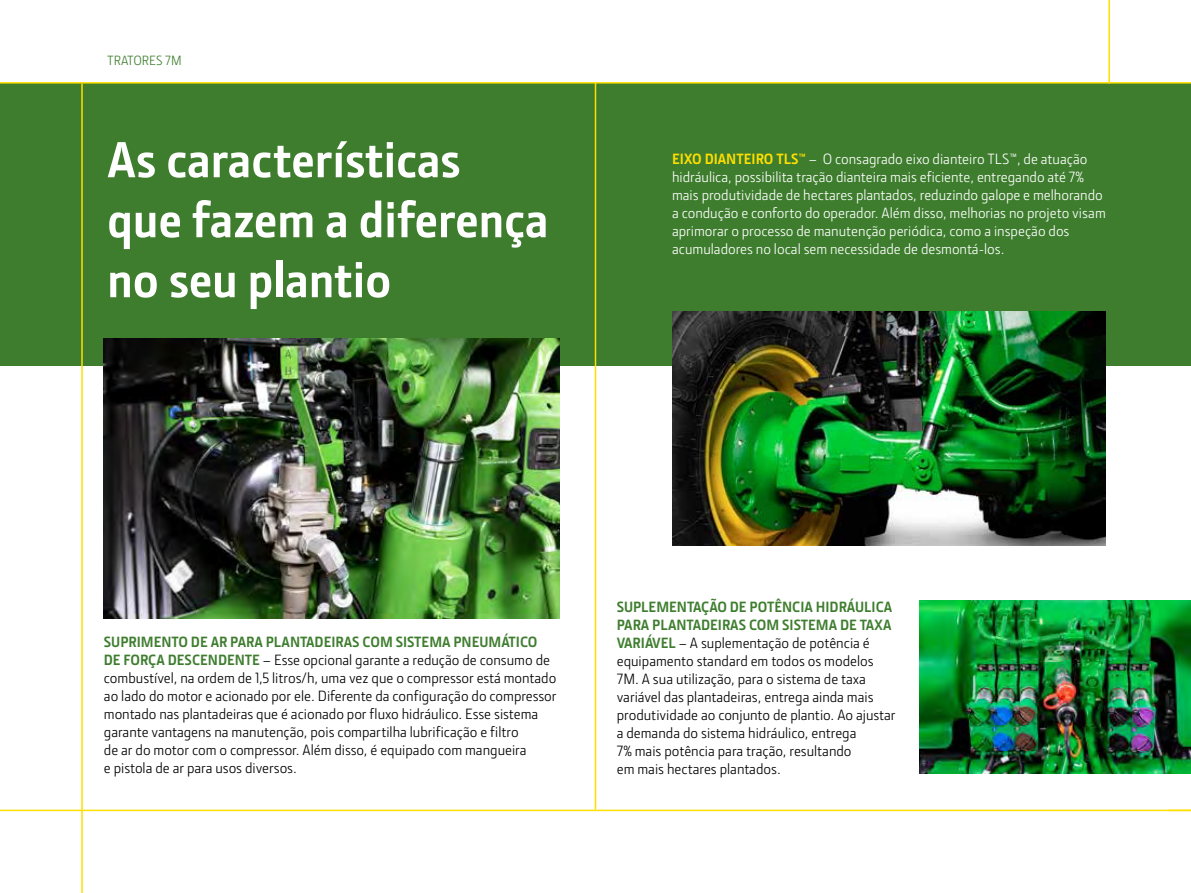
<style>
.page{position:relative;width:1191px;height:893px;background:#fff}
.page>*{position:absolute;margin:0;border:0;box-sizing:border-box;transform-origin:0 0}
.t1{font:700 51px/60px "JD Sans Pro";color:#fff}
.t2{font:15px/18px "JD Sans Pro";color:#000}
.t3{font:15px/18px "JD Sans Pro";color:#fff}
.t4{font:13.5px "JD Sans Pro";color:#3e7d2e}
.s1{font-weight:700;color:#ffdf00}
.s2{font-weight:700;color:#3e7d2e}
</style>
<div class="page">
<div style="left:0;top:84px;width:1191px;height:282px;background:#3e7d2e"></div>
<hr style="left:81px;top:84px;width:2px;height:809px;background:#ffdf00">
<hr style="left:1108px;top:0;width:2px;height:84px;background:#ffdf00">
<hr style="left:595px;top:82px;width:1px;height:728px;background:#ffdf00">
<hr style="left:0;top:82px;width:1191px;height:2px;background:#ffdf00">
<hr style="left:0;top:810px;width:1191px;height:1px;background:#ffdf00">
<img style="left:104px;top:339px;width:455px;height:279px">
<img style="left:672px;top:312px;width:434px;height:233px">
<img style="left:919px;top:601px;width:272px;height:173px">
<p class="t4" style="left:107px;top:52px;width:76px">TRATORES 7M</p>
<h1 class="t1" style="left:107px;top:128px;width:443px">As características<br>que fazem a diferença no seu plantio</h1>
<p class="t3" style="left:672px;top:149px;width:435px"><span class="s1">EIXO DIANTEIRO TLS™</span> – O consagrado eixo dianteiro TLS™, de atuação hidráulica, possibilita tração dianteira mais eficiente, entregando até 7% mais produtividade de hectares plantados, reduzindo galope e melhorando a condução e conforto do operador. Além disso, melhorias no projeto visam aprimorar o processo de manutenção periódica, como a inspeção dos acumuladores no local sem necessidade de desmontá-los.</p>
<p class="t2" style="left:104px;top:633px;width:454px"><span class="s2">SUPRIMENTO DE AR PARA PLANTADEIRAS COM SISTEMA PNEUMÁTICO DE FORÇA DESCENDENTE</span> – Esse opcional garante a redução de consumo de combustível, na ordem de 1,5 litros/h, uma vez que o compressor está montado ao lado do motor e acionado por ele. Diferente da configuração do compressor montado nas plantadeiras que é acionado por fluxo hidráulico. Esse sistema garante vantagens na manutenção, pois compartilha lubrificação e filtro<br>de ar do motor com o compressor. Além disso, é equipado com mangueira<br>e pistola de ar para usos diversos.</p>
<p class="t2" style="left:617px;top:598px;width:280px"><span class="s2">SUPLEMENTAÇÃO DE POTÊNCIA HIDRÁULICA PARA PLANTADEIRAS COM SISTEMA DE TAXA VARIÁVEL</span> – A suplementação de potência é equipamento standard em todos os modelos 7M. A sua utilização, para o sistema de taxa variável das plantadeiras, entrega ainda mais produtividade ao conjunto de plantio. Ao ajustar a demanda do sistema hidráulico, entrega<br>7% mais potência para tração, resultando<br>em mais hectares plantados.</p>
</div>
